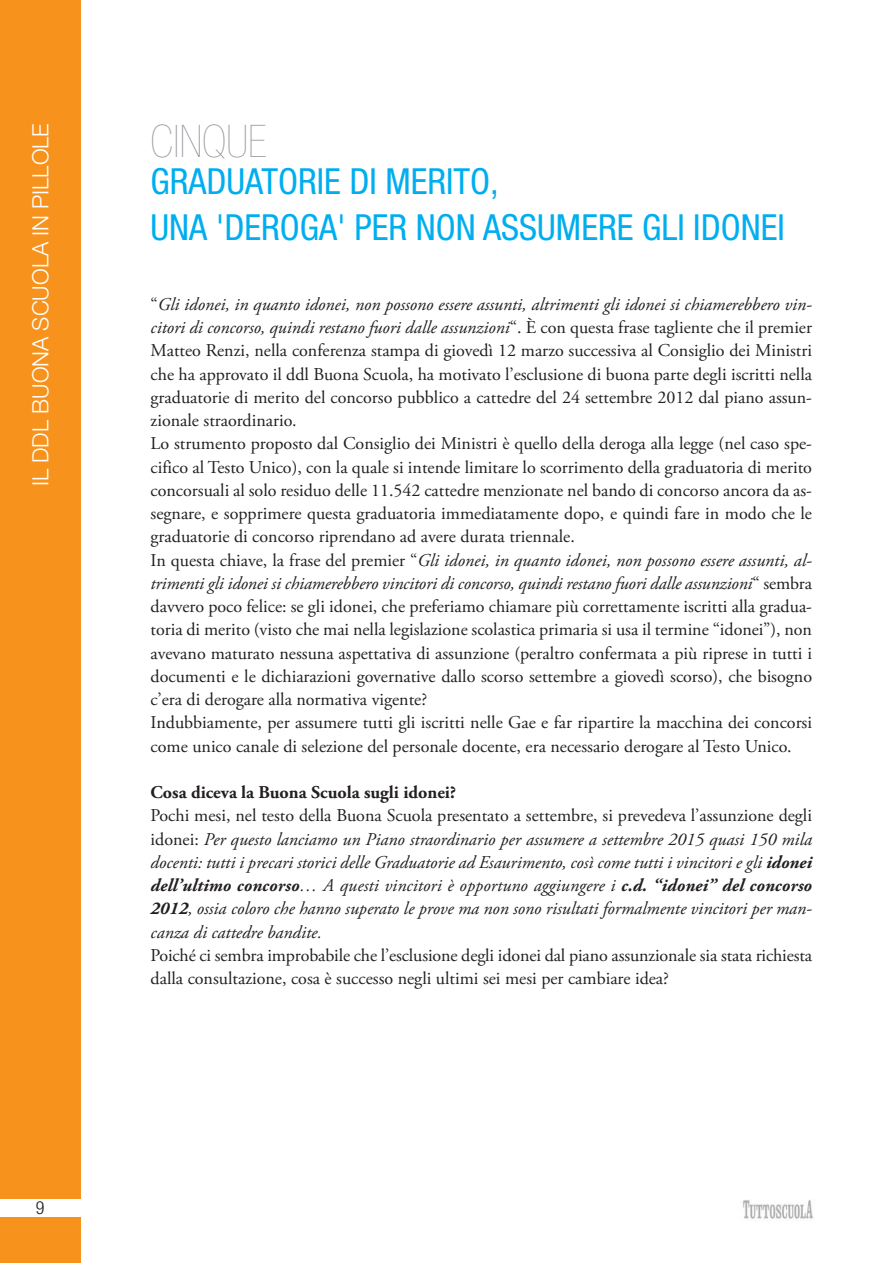
<style>
.page{position:relative;width:893px;height:1263px;background:#fff}
.page>*{position:absolute;margin:0;border:0;box-sizing:border-box;transform-origin:0 0}
.t1{font:200 condensed 45px "Helvetica Neue LT Std";color:#95979b}
.t2{font:condensed 36px/46.5px "Helvetica Neue LT Std";color:#00aeef}
.t3{font:300 22.5px "Helvetica Neue LT Std";color:#fff}
.t4{font:18px/23.2px "Adobe Garamond Pro";color:#231f20}
.t5{font:italic 18px/23.2px "Adobe Garamond Pro";color:#231f20;text-align:justify}
.t6{font:700 18px "Adobe Garamond Pro";color:#231f20}
.t7{font:300 condensed 18px "Helvetica Neue LT Std";color:#231f20}
.s1{font-style:italic}
.s2{font-style:normal}
.s3{font-weight:700}
</style>
<div class="page">
<div style="left:0;top:0;width:81px;height:1263px;background:#f7931d"></div>
<div style="left:0;top:1199px;width:81px;height:18px;background:#fff"></div>
<img style="left:743px;top:1200px;width:71px;height:19px">
<p class="t3" style="left:27px;top:486px;width:364px;rotate:-90deg">IL DDL BUONA SCUOLA IN PILLOLE</p>
<p class="t7" style="left:36px;top:1197px;width:10px">9</p>
<h1 class="t1" style="left:151px;top:115px;width:117px">CINQUE</h1>
<h2 class="t2" style="left:151px;top:158px;width:636px">GRADUATORIE DI MERITO,<br>UNA 'DEROGA' PER NON ASSUMERE GLI IDONEI</h2>
<p class="t4" style="left:151px;top:294px;width:663px">“<span class="s1">Gli idonei, in quanto idonei, non possono essere assunti, altrimenti gli idonei si chiamerebbero vin&shy;citori di concorso, quindi restano fuori dalle assunzioni</span>“. È con questa frase tagliente che il premier Matteo Renzi, nella conferenza stampa di giovedì 12 marzo successiva al Consiglio dei Ministri che ha approvato il ddl Buona Scuola, ha motivato l’esclusione di buona parte degli iscritti nella graduatorie di merito del concorso pubblico a cattedre del 24 settembre 2012 dal piano assun&shy;zionale straordinario.<br>Lo strumento proposto dal Consiglio dei Ministri è quello della deroga alla legge (nel caso spe&shy;cifico al Testo Unico), con la quale si intende limitare lo scorrimento della graduatoria di merito concorsuali al solo residuo delle 11.542 cattedre menzionate nel bando di concorso ancora da as&shy;segnare, e sopprimere questa graduatoria immediatamente dopo, e quindi fare in modo che le graduatorie di concorso riprendano ad avere durata triennale.<br>In questa chiave, la frase del premier “<span class="s1">Gli idonei, in quanto idonei, non possono essere assunti, al&shy;trimenti gli idonei si chiamerebbero vincitori di concorso, quindi restano fuori dalle assunzioni</span>“ sembra davvero poco felice: se gli idonei, che preferiamo chiamare più correttamente iscritti alla gradua&shy;toria di merito (visto che mai nella legislazione scolastica primaria si usa il termine “idonei”), non avevano maturato nessuna aspettativa di assunzione (peraltro confermata a più riprese in tutti i documenti e le dichiarazioni governative dallo scorso settembre a giovedì scorso), che bisogno c’era di derogare alla normativa vigente?<br>Indubbiamente, per assumere tutti gli iscritti nelle Gae e far ripartire la macchina dei concorsi come unico canale di selezione del personale docente, era necessario derogare al Testo Unico.</p>
<p class="t6" style="left:151px;top:785px;width:307px">Cosa diceva la Buona Scuola sugli idonei?</p>
<p class="t5" style="left:151px;top:806px;width:663px"><span class="s2">Pochi mesi, nel testo della Buona Scuola presentato a settembre, si prevedeva l’assunzione degli idonei:</span> Per questo lanciamo un Piano straordinario per assumere a settembre 2015 quasi 150 mila docenti: tutti i precari storici delle Graduatorie ad Esaurimento, così come tutti i vincitori e gli <span class="s3">idonei dell’ultimo concorso</span>… A questi vincitori è opportuno aggiungere i <span class="s3">c.d. “idonei” del concorso 2012</span>, ossia coloro che hanno superato le prove ma non sono risultati formalmente vincitori per man&shy;canza di cattedre bandite.</p>
<p class="t4" style="left:151px;top:945px;width:663px">Poiché ci sembra improbabile che l’esclusione degli idonei dal piano assunzionale sia stata richiesta dalla consultazione, cosa è successo negli ultimi sei mesi per cambiare idea?</p>
</div>
